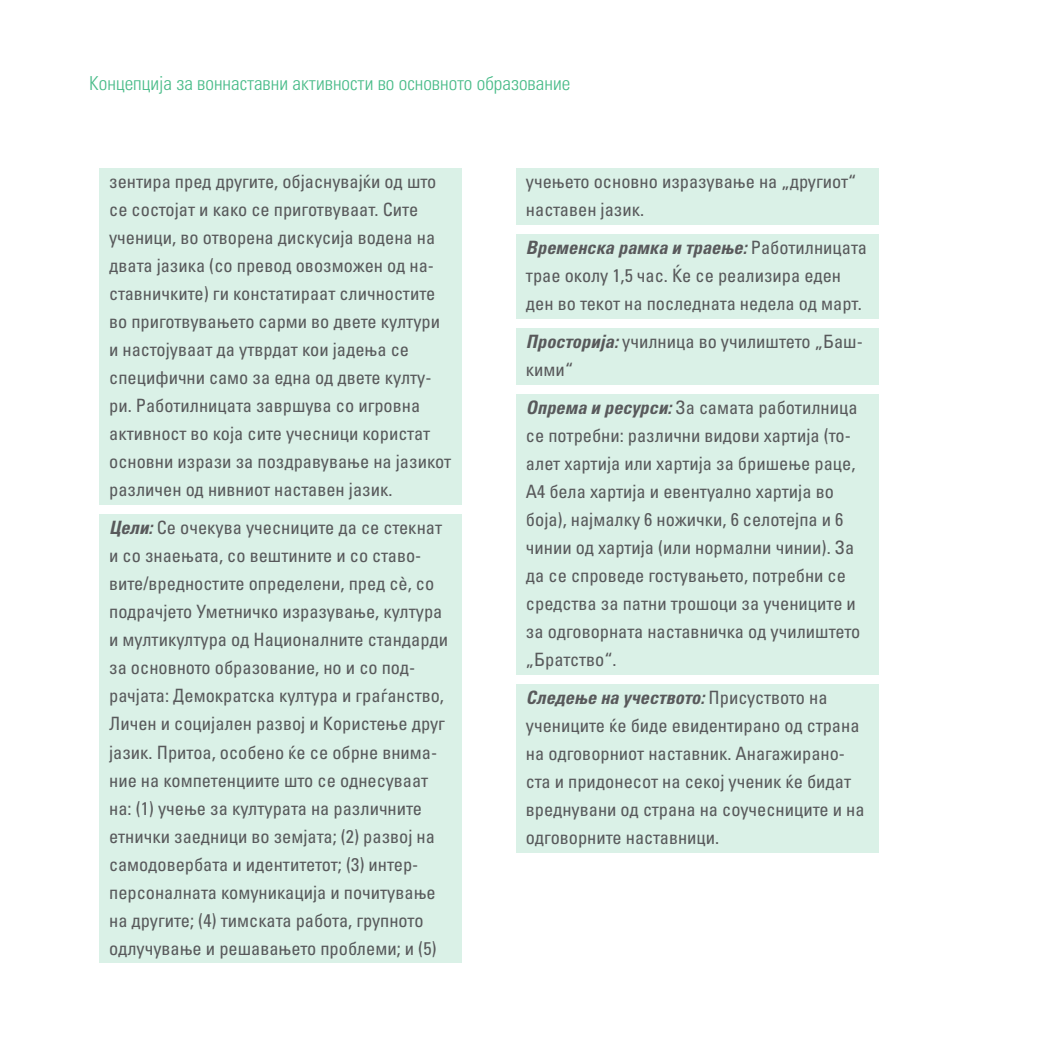
<style>
.page{position:relative;width:1042px;height:1042px;background:#fff}
.page>*{position:absolute;margin:0;border:0;box-sizing:border-box;transform-origin:0 0}
.t1{font:19.25px "Univers LTCYR 47 Light Cond";color:#48bb88}
.t2{font:condensed 18.38px/28px "Univers LTCYR 57";color:#58595b}
.t3{font:18.38px "Univers LTCYR 67 Bold Cond Obl";color:#58595b}
.s1{font-family:"Univers LTCYR 67 Bold Cond Obl";font-stretch:normal}
.s2{font-family:"Univers LTCYR 57";font-stretch:condensed}
</style>
<div class="page">
<div style="left:99px;top:169px;width:362px;height:336px;background:#daf1e7"></div>
<div style="left:99px;top:515px;width:362px;height:448px;background:#daf1e7"></div>
<div style="left:516px;top:169px;width:362px;height:56px;background:#daf1e7"></div>
<div style="left:516px;top:235px;width:362px;height:84px;background:#daf1e7"></div>
<div style="left:516px;top:329px;width:362px;height:56px;background:#daf1e7"></div>
<div style="left:516px;top:394px;width:362px;height:281px;background:#daf1e7"></div>
<div style="left:516px;top:684px;width:362px;height:169px;background:#daf1e7"></div>
<p class="t1" style="left:89px;top:70px;width:482px">Концепција за воннаставни активности во основното образование</p>
<p class="t2" style="left:109px;top:167px;width:343px">зентира пред другите, објаснувајќи од што се состојат и како се приготвуваат. Сите ученици, во отворена дискусија водена на двата јазика (со превод овозможен од на&shy;ставничките) ги констатираат сличностите во приготвувањето сарми во двете култури и настојуваат да утврдат кои јадења се специфични само за една од двете култу&shy;ри. Работилницата завршува со игровна активност во која сите учесници користат основни изрази за поздравување на јазикот различен од нивниот наставен јазик.</p>
<p class="t2" style="left:109px;top:513px;width:340px"><span class="s1">Цели:</span> Се очекува учесниците да се стекнат и со знаењата, со вештините и со ставо&shy;вите/вредностите определени, пред сè, со подрачјето Уметничко изразување, култура и мултикултура од Националните стандарди за основното образование, но и со под&shy;рачјата: Демократска култура и граѓанство, Личен и социјален развој и Користење друг јазик. Притоа, особено ќе се обрне внима&shy;ние на компетенциите што се однесуваат на: (1) учење за културата на различните етнички заедници во земјата; (2) развој на самодовербата и идентитетот; (3) интер&shy;персоналната комуникација и почитување на другите; (4) тимската работа, групното одлучување и решавањето проблеми; и (5)</p>
<p class="t2" style="left:526px;top:167px;width:332px">учењето основно изразување на „другиот“ наставен јазик.</p>
<p class="t3" style="left:526px;top:236px;width:342px">Временска рамка и траење: <span class="s2">Работилницата</span></p>
<p class="t2" style="left:526px;top:261px;width:337px">трае околу 1,5 час. Ќе се реализира еден ден во текот на последната недела од март.</p>
<p class="t2" style="left:526px;top:327px;width:338px"><span class="s1">Просторија:</span> училница во училиштето „Баш&shy;кими“</p>
<p class="t2" style="left:526px;top:393px;width:336px"><span class="s1">Опрема и ресурси:</span> За самата работилница се потребни: различни видови хартија (то&shy;алет хартија или хартија за бришење раце, А4 бела хартија и евентуално хартија во боја), најмалку 6 ножички, 6 селотејпа и 6 чинии од хартија (или нормални чинии). За да се спроведе гостувањето, потребни се средства за патни трошоци за учениците и за одговорната наставничка од училиштето „Братство“.</p>
<p class="t3" style="left:526px;top:686px;width:303px">Следење на учеството: <span class="s2">Присуството на</span></p>
<p class="t2" style="left:526px;top:711px;width:340px">учениците ќе биде евидентирано од страна на одговорниот наставник. Анагажирано&shy;ста и придонесот на секој ученик ќе бидат вреднувани од страна на соучесниците и на одговорните наставници.</p>
</div>
